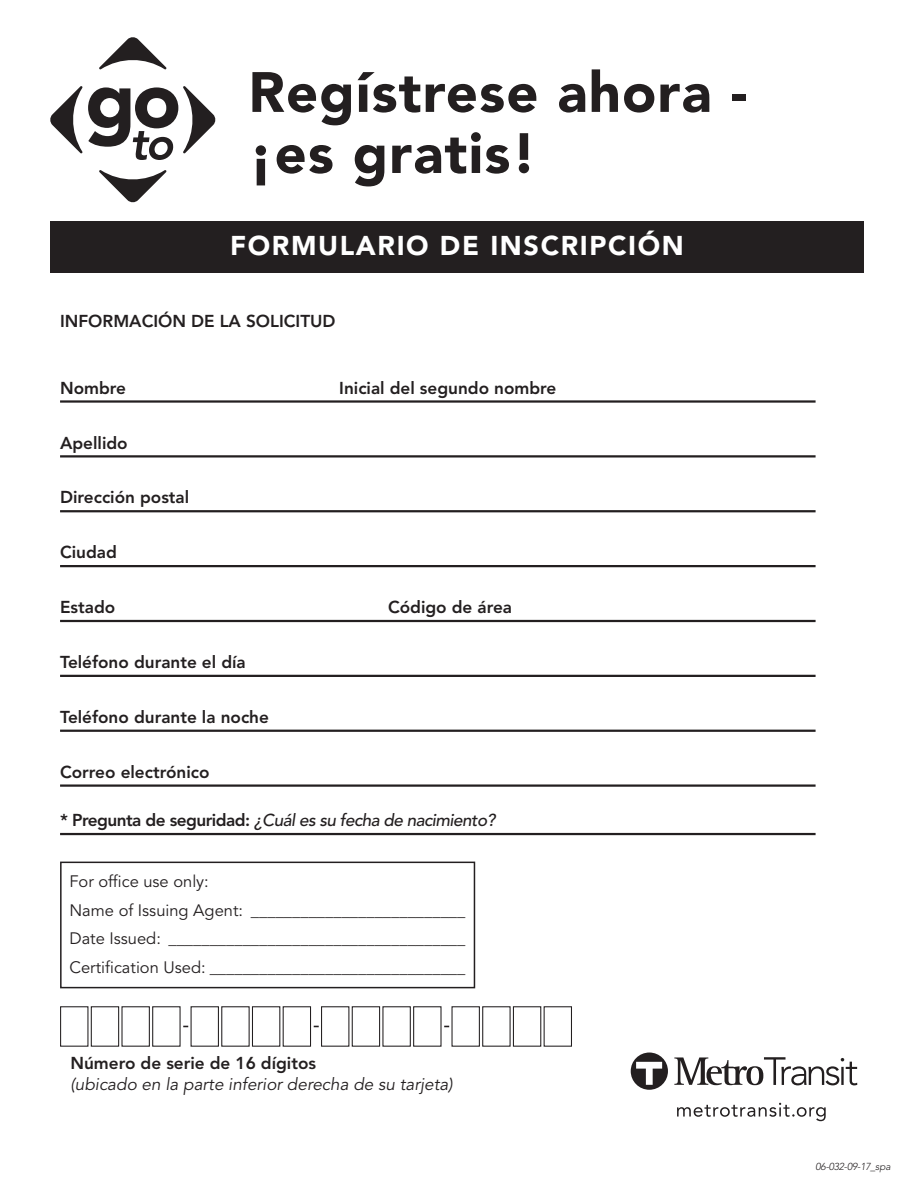
<style>
.page{position:relative;width:918px;height:1188px;background:#fff}
.page>*{position:absolute;margin:0;border:0;box-sizing:border-box;transform-origin:0 0}
.t1{font:900 56.25px/61.1px "Avenir LT Std";letter-spacing:.02em;color:#231f20}
.t2{font:900 27px "Avenir LT Std";letter-spacing:.06em;color:#fff}
.t3{font:800 17.1px "Avenir LT Std";color:#231f20}
.t4{font:italic 500 17.1px "Avenir LT Std";letter-spacing:-.03em;color:#231f20}
.t5{font:italic 17.1px "Avenir LT Std";color:#231f20}
.t6{font:16.5px/28.5px "Avenir LT Std";color:#231f20}
.t7{font:italic 300 10.05px "Avenir LT Std";letter-spacing:-.02em;color:#231f20}
.s1{font-weight:800;font-style:normal}
</style>
<div class="page">
<div style="left:50px;top:221px;width:814px;height:51px;background:#231f20"></div>
<svg style="left:99px;top:37px;width:68px;height:33px"></svg>
<svg style="left:99px;top:170px;width:68px;height:32px"></svg>
<svg style="left:50px;top:86px;width:165px;height:74px"></svg>
<svg style="left:631px;top:1053px;width:37px;height:37px"></svg>
<svg style="left:674px;top:1057px;width:183px;height:28px"></svg>
<svg style="left:677px;top:1103px;width:149px;height:18px"></svg>
<div style="left:60px;top:862px;width:415px;height:126px;border:2px solid #231f20"></div>
<div style="left:60px;top:1006px;width:28px;height:41px;border:1px solid #231f20"></div>
<div style="left:91px;top:1006px;width:28px;height:41px;border:1px solid #231f20"></div>
<div style="left:121px;top:1006px;width:29px;height:41px;border:1px solid #231f20"></div>
<div style="left:152px;top:1006px;width:29px;height:41px;border:1px solid #231f20"></div>
<div style="left:191px;top:1006px;width:28px;height:41px;border:1px solid #231f20"></div>
<div style="left:221px;top:1006px;width:29px;height:41px;border:1px solid #231f20"></div>
<div style="left:252px;top:1006px;width:28px;height:41px;border:1px solid #231f20"></div>
<div style="left:283px;top:1006px;width:28px;height:41px;border:1px solid #231f20"></div>
<div style="left:321px;top:1006px;width:28px;height:41px;border:1px solid #231f20"></div>
<div style="left:352px;top:1006px;width:28px;height:41px;border:1px solid #231f20"></div>
<div style="left:382px;top:1006px;width:29px;height:41px;border:1px solid #231f20"></div>
<div style="left:413px;top:1006px;width:29px;height:41px;border:1px solid #231f20"></div>
<div style="left:452px;top:1006px;width:28px;height:41px;border:1px solid #231f20"></div>
<div style="left:482px;top:1006px;width:29px;height:41px;border:1px solid #231f20"></div>
<div style="left:513px;top:1006px;width:28px;height:41px;border:1px solid #231f20"></div>
<div style="left:544px;top:1006px;width:28px;height:41px;border:1px solid #231f20"></div>
<hr style="left:60px;top:400px;width:756px;height:3px;background:#231f20">
<hr style="left:60px;top:455px;width:756px;height:3px;background:#231f20">
<hr style="left:60px;top:510px;width:756px;height:2px;background:#231f20">
<hr style="left:60px;top:565px;width:756px;height:2px;background:#231f20">
<hr style="left:60px;top:620px;width:756px;height:2px;background:#231f20">
<hr style="left:60px;top:675px;width:756px;height:2px;background:#231f20">
<hr style="left:60px;top:730px;width:756px;height:2px;background:#231f20">
<hr style="left:60px;top:784px;width:756px;height:3px;background:#231f20">
<hr style="left:60px;top:833px;width:756px;height:2px;background:#231f20">
<h1 class="t1" style="left:248px;top:62px;width:500px">Regístrese ahora - ¡es gratis!</h1>
<h2 class="t2" style="left:230px;top:230px;width:455px">FORMULARIO DE INSCRIPCIÓN</h2>
<p class="t3" style="left:60px;top:311px;width:277px">INFORMACIÓN DE LA SOLICITUD</p>
<p class="t3" style="left:60px;top:378px;width:68px">Nombre</p>
<p class="t3" style="left:339px;top:378px;width:219px">Inicial del segundo nombre</p>
<p class="t3" style="left:60px;top:432px;width:69px">Apellido</p>
<p class="t3" style="left:60px;top:487px;width:131px">Dirección postal</p>
<p class="t3" style="left:60px;top:542px;width:58px">Ciudad</p>
<p class="t3" style="left:60px;top:597px;width:57px">Estado</p>
<p class="t3" style="left:388px;top:597px;width:126px">Código de área</p>
<p class="t3" style="left:60px;top:652px;width:187px">Teléfono durante el día</p>
<p class="t3" style="left:60px;top:707px;width:210px">Teléfono durante la noche</p>
<p class="t3" style="left:60px;top:762px;width:151px">Correo electrónico</p>
<p class="t4" style="left:60px;top:810px;width:437px"><span class="s1">* Pregunta de seguridad:</span> ¿Cuál es su fecha de nacimiento?</p>
<p class="t6" style="left:69px;top:868px;width:397px">For office use only:<br>Name of Issuing Agent: __________________________ Date Issued: ____________________________________ Certification Used: _______________________________</p>
<p class="t3" style="left:70px;top:1053px;width:247px">Número de serie de 16 dígitos</p>
<p class="t5" style="left:70px;top:1074px;width:384px">(ubicado en la parte inferior derecha de su tarjeta)</p>
<p class="t7" style="left:816px;top:1160px;width:77px">06-032-09-17_spa</p>
</div>
